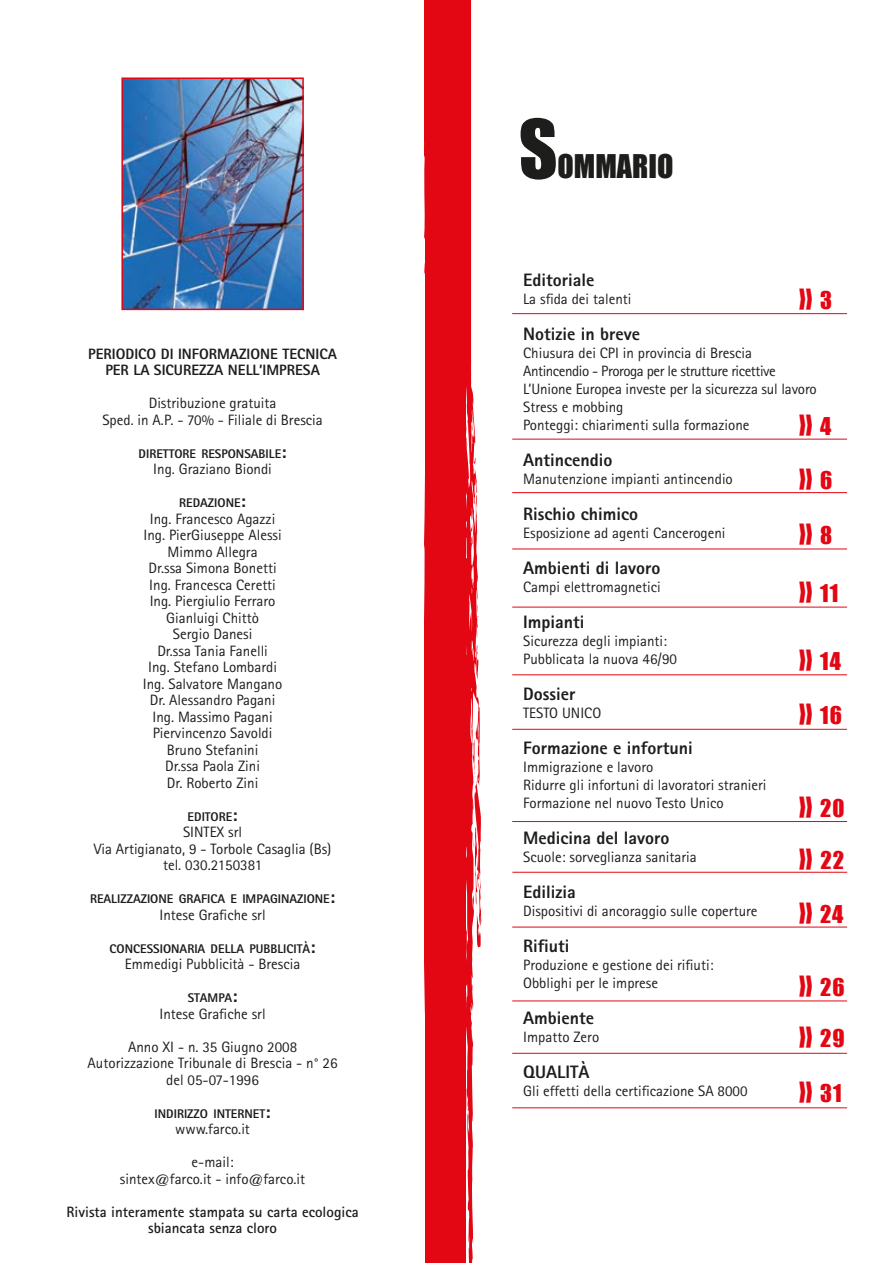
<style>
.page{position:relative;width:893px;height:1263px;background:#fff}
.page>*{position:absolute;margin:0;border:0;box-sizing:border-box;transform-origin:0 0}
.t1{font:75px "Impact";color:#1d1d1b}
.t2{font:37.5px/55.3px "Impact";color:#e30613}
.t3{font:30px "Impact";color:#1d1d1b}
.t4{font:22.5px "Impact";letter-spacing:.05em;color:#e30613}
.t5{font:800 18px "Rotis Sans Serif";color:#1d1d1b}
.t6{font:15px/16.5px "Rotis Sans Serif";color:#1d1d1b;text-align:center}
.t7{font:700 15px/16.5px "Rotis Sans Serif";color:#1d1d1b;text-align:center}
.t8{font:800 15px/16.5px "Rotis Sans Serif";color:#1d1d1b;text-align:center}
.t9{font:800 12.6px "Rotis Sans Serif";color:#1d1d1b}
.s1{font-size:18px}
.s2{font-size:22.5px}
.s3{font-size:37.5px}
</style>
<div class="page">
<hr style="left:512px;top:313px;width:335px;height:1px;background:#e30613">
<div style="left:425px;top:0;width:9px;height:1263px;background:#e30613"></div>
<svg style="left:426px;top:607px;width:5px;height:57px"></svg>
<svg style="left:428px;top:163px;width:1px;height:77px"></svg>
<div style="left:434px;top:0;width:10px;height:1263px;background:#e30613"></div>
<svg style="left:444px;top:0;width:38px;height:1263px"></svg>
<hr style="left:512px;top:492px;width:335px;height:1px;background:#e30613">
<hr style="left:512px;top:549px;width:335px;height:1px;background:#e30613">
<hr style="left:512px;top:607px;width:335px;height:1px;background:#e30613">
<hr style="left:512px;top:674px;width:335px;height:1px;background:#e30613">
<hr style="left:512px;top:729px;width:335px;height:1px;background:#e30613">
<img style="left:124px;top:80px;width:177px;height:227px">
<div style="left:121px;top:77px;width:183px;height:233px;border:2px solid #e30613"></div>
<hr style="left:512px;top:927px;width:335px;height:1px;background:#e30613">
<hr style="left:512px;top:821px;width:335px;height:1px;background:#e30613">
<hr style="left:512px;top:872px;width:335px;height:1px;background:#e30613">
<hr style="left:512px;top:439px;width:335px;height:1px;background:#e30613">
<hr style="left:512px;top:1000px;width:335px;height:1px;background:#e30613">
<hr style="left:512px;top:1053px;width:335px;height:1px;background:#e30613">
<hr style="left:512px;top:1107px;width:335px;height:1px;background:#e30613">
<p class="t8" style="left:88px;top:345px;width:250px">PERIODICO DI INFORMAZIONE TECNICA<br>PER LA SICUREZZA NELL’IMPRESA</p>
<p class="t6" style="left:102px;top:395px;width:222px">Distribuzione gratuita<br>Sped. in A.P. - 70% - Filiale di Brescia</p>
<p class="t9" style="left:139px;top:445px;width:149px">DIRETTORE RESPONSABILE<span class="s1">:</span></p>
<p class="t6" style="left:153px;top:461px;width:120px">Ing. Graziano Biondi</p>
<p class="t9" style="left:179px;top:495px;width:68px">REDAZIONE<span class="s1">:</span></p>
<p class="t6" style="left:143px;top:510px;width:141px">Ing. Francesco Agazzi<br>Ing. PierGiuseppe Alessi<br>Mimmo Allegra<br>Dr.ssa Simona Bonetti<br>Ing. Francesca Ceretti<br>Ing. Piergiulio Ferraro<br>Gianluigi Chittò<br>Sergio Danesi<br>Dr.ssa Tania Fanelli<br>Ing. Stefano Lombardi<br>Ing. Salvatore Mangano<br>Dr. Alessandro Pagani<br>Ing. Massimo Pagani<br>Piervincenzo Savoldi<br>Bruno Stefanini<br>Dr.ssa Paola Zini<br>Dr. Roberto Zini</p>
<p class="t9" style="left:188px;top:808px;width:51px">EDITORE<span class="s1">:</span></p>
<p class="t6" style="left:94px;top:824px;width:239px">SINTEX srl<br>Via Artigianato, 9 - Torbole Casaglia (Bs) tel. 030.2150381</p>
<p class="t9" style="left:90px;top:891px;width:247px">REALIZZAZIONE GRAFICA E IMPAGINAZIONE<span class="s1">:</span></p>
<p class="t6" style="left:160px;top:906px;width:108px">Intese Grafiche srl</p>
<p class="t9" style="left:110px;top:940px;width:207px">CONCESSIONARIA DELLA PUBBLICITÀ<span class="s1">:</span></p>
<p class="t6" style="left:125px;top:956px;width:177px">Emmedigi Pubblicità - Brescia</p>
<p class="t9" style="left:188px;top:990px;width:51px">STAMPA<span class="s1">:</span></p>
<p class="t6" style="left:160px;top:1005px;width:108px">Intese Grafiche srl</p>
<p class="t6" style="left:88px;top:1038px;width:251px">Anno XI - n. 35 Giugno 2008<br>Autorizzazione Tribunale di Brescia - n° 26 del 05-07-1996</p>
<p class="t9" style="left:155px;top:1105px;width:117px">INDIRIZZO INTERNET<span class="s1">:</span></p>
<p class="t6" style="left:175px;top:1121px;width:76px">www.farco.it</p>
<p class="t6" style="left:120px;top:1154px;width:187px">e-mail:<br>sintex@farco.it - info@farco.it</p>
<p class="t7" style="left:67px;top:1203px;width:294px">Rivista interamente stampata su carta ecologica sbiancata senza cloro</p>
<h1 class="t1" style="left:519px;top:103px;width:40px">S</h1>
<h3 class="t3" style="left:558px;top:148px;width:117px">OMMARIO</h3>
<p class="t5" style="left:523px;top:269px;width:73px">Editoriale</p>
<p class="t6" style="left:523px;top:291px;width:110px">La sfida dei talenti</p>
<p class="t5" style="left:523px;top:323px;width:118px">Notizie in breve</p>
<p class="t6" style="left:523px;top:344px;width:295px;line-height:18px;text-align:left">Chiusura dei cpi in provincia di Brescia Antincendio - Proroga per le strutture ricettive L’Unione Europea investe per la sicurezza sul lavoro Stress e mobbing<br>Ponteggi: chiarimenti sulla formazione</p>
<p class="t5" style="left:523px;top:449px;width:91px">Antincendio</p>
<p class="t6" style="left:523px;top:471px;width:211px">Manutenzione impianti antincendio</p>
<p class="t5" style="left:523px;top:503px;width:116px">Rischio chimico</p>
<p class="t6" style="left:523px;top:525px;width:204px">Esposizione ad agenti Cancerogeni</p>
<p class="t5" style="left:523px;top:557px;width:139px">Ambienti di lavoro</p>
<p class="t6" style="left:523px;top:579px;width:139px">Campi elettromagnetici</p>
<p class="t5" style="left:523px;top:611px;width:63px">Impianti</p>
<p class="t6" style="left:523px;top:632px;width:155px;line-height:18px;text-align:left">Sicurezza degli impianti:<br>Pubblicata la nuova 46/90</p>
<p class="t5" style="left:523px;top:683px;width:54px">Dossier</p>
<p class="t6" style="left:523px;top:705px;width:80px">TESTO UNICO</p>
<p class="t5" style="left:523px;top:737px;width:171px">Formazione e infortuni</p>
<p class="t6" style="left:523px;top:758px;width:245px;line-height:18px;text-align:left">Immigrazione e lavoro<br>Ridurre gli infortuni di lavoratori stranieri<br>Formazione nel nuovo Testo Unico</p>
<p class="t5" style="left:523px;top:827px;width:148px">Medicina del lavoro</p>
<p class="t6" style="left:523px;top:849px;width:175px">Scuole: sorveglianza sanitaria</p>
<p class="t5" style="left:523px;top:881px;width:54px">Edilizia</p>
<p class="t6" style="left:523px;top:903px;width:236px">Dispositivi di ancoraggio sulle coperture</p>
<p class="t5" style="left:523px;top:935px;width:48px">Rifiuti</p>
<p class="t6" style="left:523px;top:956px;width:192px;line-height:18px;text-align:left">Produzione e gestione dei rifiuti:<br>Obblighi per le imprese</p>
<p class="t5" style="left:523px;top:1007px;width:72px">Ambiente</p>
<p class="t6" style="left:523px;top:1029px;width:78px">Impatto Zero</p>
<p class="t5" style="left:523px;top:1061px;width:68px">QUALITÀ</p>
<p class="t6" style="left:523px;top:1083px;width:226px">Gli effetti della certificazione SA 8000</p>
<h2 class="t2" style="left:799px;top:270px;width:35px">» <span class="s2">3</span></h2>
<h2 class="t2" style="left:799px;top:395px;width:34px">» <span class="s2">4</span></h2>
<h2 class="t2" style="left:799px;top:449px;width:35px">» <span class="s2">6 </span>» <span class="s2">8</span></h2>
<h3 class="t4" style="left:799px;top:579px;width:41px"><span class="s3">»</span> 11</h3>
<h3 class="t4" style="left:799px;top:647px;width:44px"><span class="s3">»</span> 14</h3>
<h3 class="t4" style="left:799px;top:702px;width:45px"><span class="s3">»</span> 16</h3>
<h3 class="t4" style="left:799px;top:794px;width:47px"><span class="s3">»</span> 20</h3>
<h3 class="t4" style="left:799px;top:846px;width:47px"><span class="s3">»</span> 22</h3>
<h3 class="t4" style="left:799px;top:900px;width:46px"><span class="s3">»</span> 24</h3>
<h3 class="t4" style="left:799px;top:974px;width:48px"><span class="s3">»</span> 26</h3>
<h3 class="t4" style="left:799px;top:1024px;width:48px"><span class="s3">»</span> 29</h3>
<h3 class="t4" style="left:799px;top:1079px;width:45px"><span class="s3">»</span> 31</h3>
</div>
